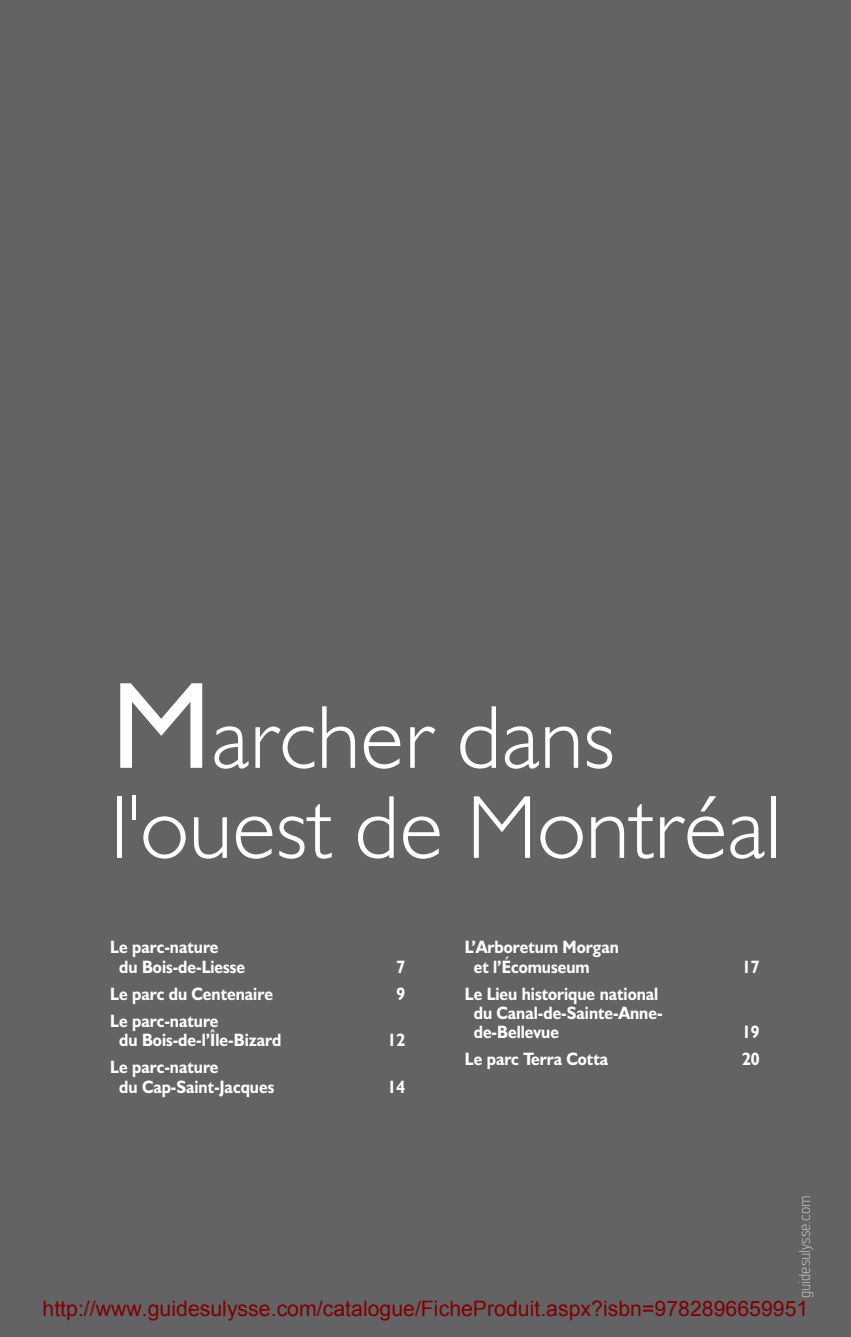
<style>
.page{position:relative;width:851px;height:1337px;background:#fff}
.page>*{position:absolute;margin:0;border:0;box-sizing:border-box;transform-origin:0 0}
.t1{font:300 90px/90px "Humanist 521 BT";letter-spacing:.005em;color:#fff}
.t2{font:21.38px "Arial";color:#800000}
.t3{font:700 18px/19.1px "Humanist 521 BT";color:#fff;scale:.9 1}
.t4{font:300 15.75px "Engel";color:#c7c8ca;scale:.95 1}
.s1{font-weight:400;font-size:123.75px}
</style>
<div class="page">
<div style="left:0;top:0;width:850px;height:1336px;background:#636366"></div>
<h1 class="t1" style="left:111px;top:690px;width:671px"><span class="s1">M</span>archer dans l'ouest de Montréal</h1>
<p class="t3" style="left:119px;top:937px;width:142px;text-indent:-9px">Le parc-nature<br>du Bois-de-Liesse</p>
<p class="t3" style="left:396px;top:956px;width:11px">7</p>
<p class="t3" style="left:110px;top:983px;width:182px">Le parc du Centenaire</p>
<p class="t3" style="left:396px;top:983px;width:11px">9</p>
<p class="t3" style="left:119px;top:1011px;width:182px;text-indent:-9px">Le parc-nature<br>du Bois-de-l’Île-Bizard</p>
<p class="t3" style="left:387px;top:1030px;width:21px">12</p>
<p class="t3" style="left:119px;top:1057px;width:174px;text-indent:-9px">Le parc-nature<br>du Cap-Saint-Jacques</p>
<p class="t3" style="left:387px;top:1076px;width:21px">14</p>
<p class="t3" style="left:473px;top:937px;width:163px;text-indent:-9px">L’Arboretum Morgan et l’Écomuseum</p>
<p class="t3" style="left:473px;top:983px;width:211px;text-indent:-9px">Le Lieu historique national du Canal-de-Sainte-Anne&shy;de-Bellevue</p>
<p class="t3" style="left:742px;top:956px;width:21px">17</p>
<p class="t3" style="left:742px;top:1022px;width:21px">19</p>
<p class="t3" style="left:465px;top:1049px;width:161px">Le parc Terra Cotta</p>
<p class="t3" style="left:742px;top:1049px;width:21px">20</p>
<p class="t4" style="left:795px;top:1298px;width:110px;rotate:-90deg">guidesulysse.com</p>
<p class="t2" style="left:43px;top:1294px;width:767px">http://www.guidesulysse.com/catalogue/FicheProduit.aspx?isbn=9782896659951</p>
</div>
